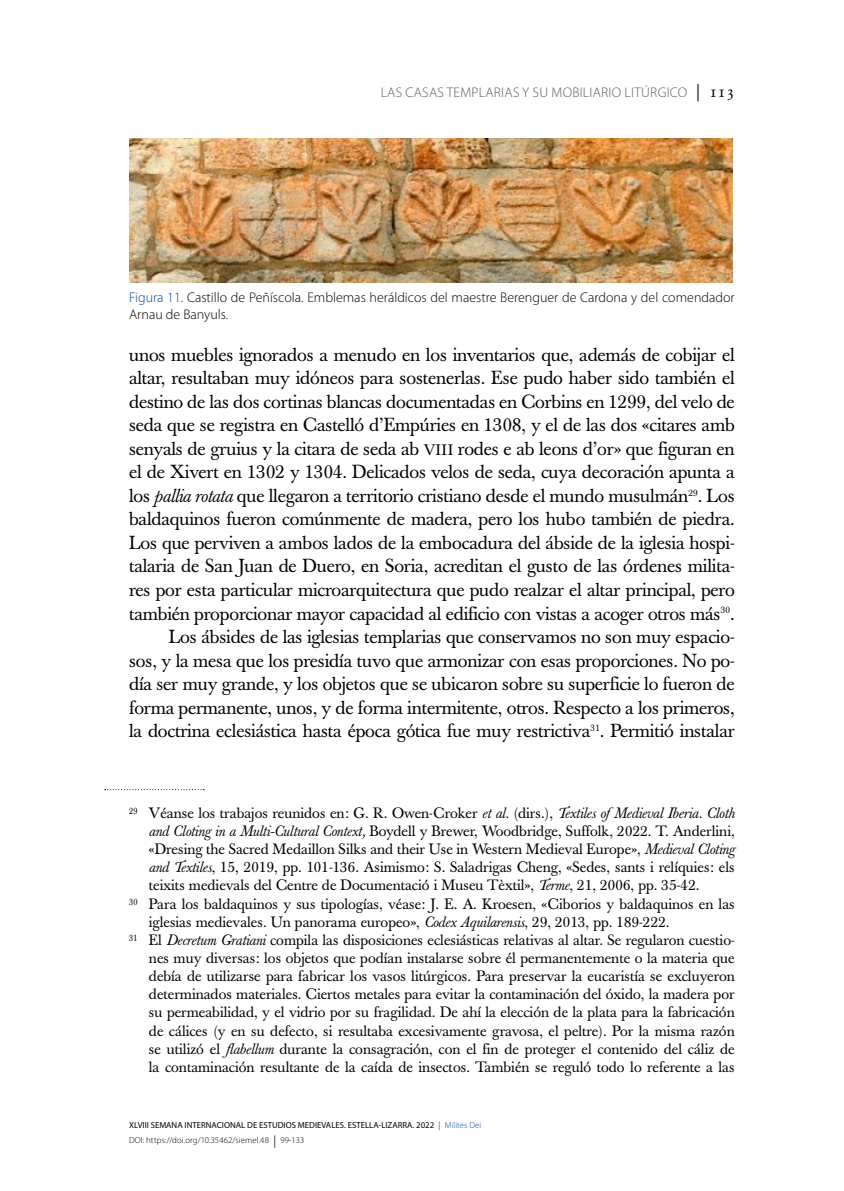
<style>
.page{position:relative;width:844px;height:1191px;background:#fff}
.page>*{position:absolute;margin:0;border:0;box-sizing:border-box;transform-origin:0 0}
.t1{font:18.72px/23.4px "Baskerville";letter-spacing:-.01em;color:#000;text-align:right}
.t2{font:14.88px "Baskerville";color:#000}
.t3{font:300 14px/17.2px "Myriad Pro";color:#000}
.t4{font:300 14px "Myriad Pro";letter-spacing:.02em;color:#5b5b5f}
.t5{font:8.75px/15.2px "Myriad Pro";color:#000}
.s1{font-family:"Baskerville";font-weight:400;font-size:17.5px;color:#000}
.s2{font-family:"Adobe Garamond Pro";font-weight:400;font-size:17.5px;color:#000}
.s3{color:#004a98}
.s4{font-family:"Baskerville BE Regular SC800";font-size:15.05px}
.s5{font-style:italic}
.s6{font-weight:300}
.s7{font-weight:300;color:#004a98}
.s8{font-family:"Myriad Pro Light SC800"}
.s9{font-family:"Helvetica Neue";font-weight:300;font-size:12.25px}
</style>
<div class="page">
<svg style="left:105px;top:789px;width:99px;height:1px"></svg>
<img style="left:129px;top:139px;width:603px;height:143px">
<p class="t4" style="left:380px;top:84px;width:355px">LAS CASAS TEMPLARIAS Y SU MOBILIARIO LITÚRGICO <span class="s1">|</span> <span class="s2">113</span></p>
<p class="t3" style="left:129px;top:288px;width:607px"><span class="s3">Figura 11.</span> Castillo de Peñíscola. Emblemas heráldicos del maestre Berenguer de Cardona y del comendador<br>Arnau de Banyuls.</p>
<p class="t1" style="left:129px;top:343px;width:607px">unos muebles ignorados a menudo en los inventarios que, además de cobijar el altar, resultaban muy idóneos para sostenerlas. Ese pudo haber sido también el destino de las dos cortinas blancas documentadas en Corbins en 1299, del velo de seda que se registra en Castelló d’Empúries en 1308, y el de las dos «citares amb senyals de gruius y la citara de seda ab <span class="s4">viii</span> rodes e ab leons d’or» que figuran en el de Xivert en 1302 y 1304. Delicados velos de seda, cuya decoración apunta a los <span class="s5">pallia rotata</span> que llegaron a territorio cristiano desde el mundo musulmán<sup>29</sup>. Los baldaquinos fueron comúnmente de madera, pero los hubo también de piedra.<br>Los que perviven a ambos lados de la embocadura del ábside de la iglesia hospi&shy;talaria de San Juan de Duero, en Soria, acreditan el gusto de las órdenes milita&shy;res por esta particular microarquitectura que pudo realzar el altar principal, pero también proporcionar mayor capacidad al edificio con vistas a acoger otros más<sup>30</sup>.<br>Los ábsides de las iglesias templarias que conservamos no son muy espacio-<br>sos, y la mesa que los presidía tuvo que armonizar con esas proporciones. No po&shy;día ser muy grande, y los objetos que se ubicaron sobre su superficie lo fueron de forma permanente, unos, y de forma intermitente, otros. Respecto a los primeros, la doctrina eclesiástica hasta época gótica fue muy restrictiva<sup>31</sup>. Permitió instalar</p>
<p class="t2" style="left:129px;top:804px;width:607px"><sup>29</sup> Véanse los trabajos reunidos en: G. R. Owen-Croker <span class="s5">et al.</span> (dirs.), <span class="s5">Textiles ofMedieval Iberia. Cloth</span></p>
<p class="t2" style="left:149px;top:822px;width:587px"><span class="s5">and Cloting in a Multi-Cultural Context,</span> Boydell y Brewer, Woodbridge, Suffolk, 2022. T. Anderlini,</p>
<p class="t2" style="left:149px;top:840px;width:587px">«Dresing the Sacred Medaillon Silks and their Use in Western Medieval Europe», <span class="s5">Medieval Cloting</span></p>
<p class="t2" style="left:149px;top:858px;width:587px"><span class="s5">and Textiles</span>, 15, 2019, pp. 101-136. Asimismo: S. Saladrigas Cheng, «Sedes, sants i relíquies: els</p>
<p class="t2" style="left:149px;top:876px;width:552px">teixits medievals del Centre de Documentació i Museu Tèxtil», <span class="s5">Terme</span>, 21, 2006, pp. 35-42.</p>
<p class="t2" style="left:129px;top:894px;width:607px"><sup>30</sup> Para los baldaquinos y sus tipologías, véase: J. E. A. Kroesen, «Ciborios y baldaquinos en las</p>
<p class="t2" style="left:149px;top:912px;width:522px">iglesias medievales. Un panorama europeo», <span class="s5">Codex Aquilarensis</span>, 29, 2013, pp. 189-222.</p>
<p class="t2" style="left:129px;top:931px;width:607px"><sup>31</sup> El <span class="s5">Decretum Gratiani</span> compila las disposiciones eclesiásticas relativas al altar. Se regularon cuestio-</p>
<p class="t2" style="left:149px;top:949px;width:587px">nes muy diversas: los objetos que podían instalarse sobre él permanentemente o la materia que</p>
<p class="t2" style="left:149px;top:967px;width:587px">debía de utilizarse para fabricar los vasos litúrgicos. Para preservar la eucaristía se excluyeron</p>
<p class="t2" style="left:149px;top:985px;width:587px">determinados materiales. Ciertos metales para evitar la contaminación del óxido, la madera por</p>
<p class="t2" style="left:149px;top:1003px;width:587px">su permeabilidad, y el vidrio por su fragilidad. De ahí la elección de la plata para la fabricación</p>
<p class="t2" style="left:149px;top:1021px;width:587px">de cálices (y en su defecto, si resultaba excesivamente gravosa, el peltre). Por la misma razón</p>
<p class="t2" style="left:149px;top:1040px;width:587px">se utilizó el <span class="s5">flabellum</span> durante la consagración, con el fin de proteger el contenido del cáliz de</p>
<p class="t2" style="left:149px;top:1058px;width:587px">la contaminación resultante de la caída de insectos. También se reguló todo lo referente a las</p>
<p class="t5" style="left:129px;top:1117px;width:353px">XLVIII SEMANA INTERNACIONAL DE ESTUDIOS MEDIEVALES. ESTELLA-LIZARRA. 2022 <span class="s6">|</span> <span class="s7">Milites Dei<br></span><span class="s8">DOI</span> <span class="s6">: https://doi.org/10.35462/siemel.48</span> <span class="s9">|</span> <span class="s6">99-133</span></p>
</div>
